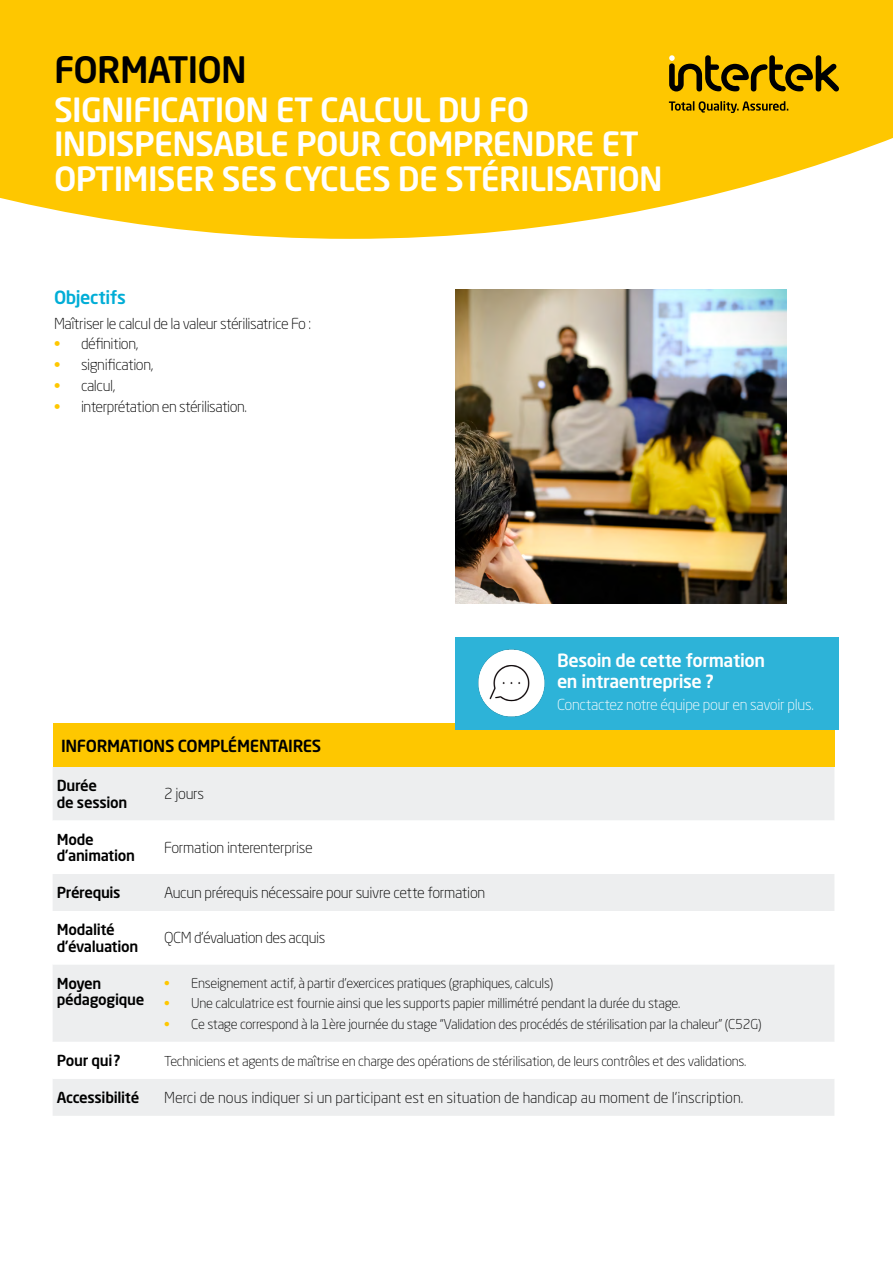
<style>
.page{position:relative;width:893px;height:1263px;background:#fff}
.page>*{position:absolute;margin:0;border:0;box-sizing:border-box;transform-origin:0 0}
.t1{font:500 36px "Neo Sans Std";letter-spacing:-.02em;color:#000}
.t2{font:500 33px/34.5px "Neo Sans Std";letter-spacing:-.02em;color:#fff}
.t3{font:500 18px/21px "Neo Sans Std";letter-spacing:-.02em;color:#fff}
.t4{font:500 18px "Neo Sans Std";letter-spacing:-.02em;color:#00add6}
.t5{font:500 16.5px "Neo Sans Std";letter-spacing:-.02em;color:#000}
.t6{font:300 15px "Neo Sans Std";letter-spacing:-.03em;color:#000}
.t7{font:500 15px/16.5px "Neo Sans Std";letter-spacing:-.02em;color:#000}
.t8{font:300 15px "Neo Sans Std";color:#000}
.t9{font:300 15px "Neo Sans Std";letter-spacing:-.02em;color:#fff}
.t10{font:300 13.5px "Neo Sans Std";letter-spacing:-.02em;color:#000}
.s1{font-weight:500;color:#fec700}
</style>
<div class="page">
<svg style="left:0;top:0;width:893px;height:239px;background:#fecd1c"></svg>
<svg style="left:669px;top:55px;width:170px;height:36px;background:#9d7b00"></svg>
<svg style="left:669px;top:101px;width:119px;height:12px"></svg>
<div style="left:53px;top:724px;width:781px;height:43px;background:#fec700"></div>
<div style="left:53px;top:767px;width:781px;height:349px;background:#edeeef"></div>
<svg style="left:53px;top:820px;width:781px;height:259px"></svg>
<img style="left:455px;top:290px;width:332px;height:313px">
<div style="left:455px;top:637px;width:384px;height:92px;background:#2db3d8"></div>
<img style="left:478px;top:649px;width:67px;height:68px">
<h1 class="t1" style="left:54px;top:47px;width:194px">FORMATION</h1>
<h2 class="t2" style="left:54px;top:91px;width:610px">SIGNIFICATION ET CALCUL DU FO<br>INDISPENSABLE POUR COMPRENDRE ET<br>OPTIMISER SES CYCLES DE STÉRILISATION</h2>
<h3 class="t4" style="left:54px;top:286px;width:73px">Objectifs</h3>
<p class="t6" style="left:54px;top:314px;width:259px">Maîtriser le calcul de la valeur stérilisatrice Fo :</p>
<p class="t6" style="left:54px;top:335px;width:86px"><span class="s1">•</span> définition,</p>
<p class="t6" style="left:54px;top:356px;width:101px"><span class="s1">•</span> signification,</p>
<p class="t6" style="left:54px;top:376px;width:63px"><span class="s1">•</span> calcul,</p>
<p class="t6" style="left:54px;top:397px;width:195px"><span class="s1">•</span> interprétation en stérilisation.</p>
<h3 class="t3" style="left:557px;top:649px;width:209px">Besoin de cette formation en intraentreprise ?</h3>
<p class="t9" style="left:557px;top:695px;width:258px">Conctactez notre équipe pour en savoir plus.</p>
<p class="t5" style="left:61px;top:735px;width:262px">INFORMATIONS COMPLÉMENTAIRES</p>
<p class="t7" style="left:57px;top:777px;width:72px">Durée<br>de session</p>
<p class="t6" style="left:164px;top:785px;width:42px">2 jours</p>
<p class="t7" style="left:57px;top:831px;width:80px">Mode d’animation</p>
<p class="t6" style="left:164px;top:838px;width:150px">Formation interenterprise</p>
<p class="t7" style="left:57px;top:884px;width:65px">Prérequis</p>
<p class="t6" style="left:164px;top:884px;width:323px">Aucun prérequis nécessaire pour suivre cette formation</p>
<p class="t7" style="left:57px;top:921px;width:83px">Modalité d’évaluation</p>
<p class="t6" style="left:164px;top:929px;width:163px">QCM d’évaluation des acquis</p>
<p class="t7" style="left:57px;top:974px;width:89px">Moyen pédagogique</p>
<p class="t10" style="left:164px;top:974px;width:391px"><span class="s1">•</span> Enseignement actif, à partir d’exercices pratiques (graphiques, calculs)</p>
<p class="t10" style="left:164px;top:995px;width:518px"><span class="s1">•</span> Une calculatrice est fournie ainsi que les supports papier millimétré pendant la durée du stage.</p>
<p class="t10" style="left:164px;top:1016px;width:599px"><span class="s1">•</span> Ce stage correspond à la 1ère journée du stage “Validation des procédés de stérilisation par la chaleur” (C52G)</p>
<p class="t7" style="left:57px;top:1052px;width:65px">Pour qui?</p>
<p class="t10" style="left:164px;top:1052px;width:584px">Techniciens et agents de maîtrise en charge des opérations de stérilisation, de leurs contrôles et des validations.</p>
<p class="t7" style="left:57px;top:1089px;width:84px">Accessibilité</p>
<p class="t8" style="left:164px;top:1089px;width:581px">Merci de nous indiquer si un participant est en situation de handicap au moment de l’inscription.</p>
</div>
